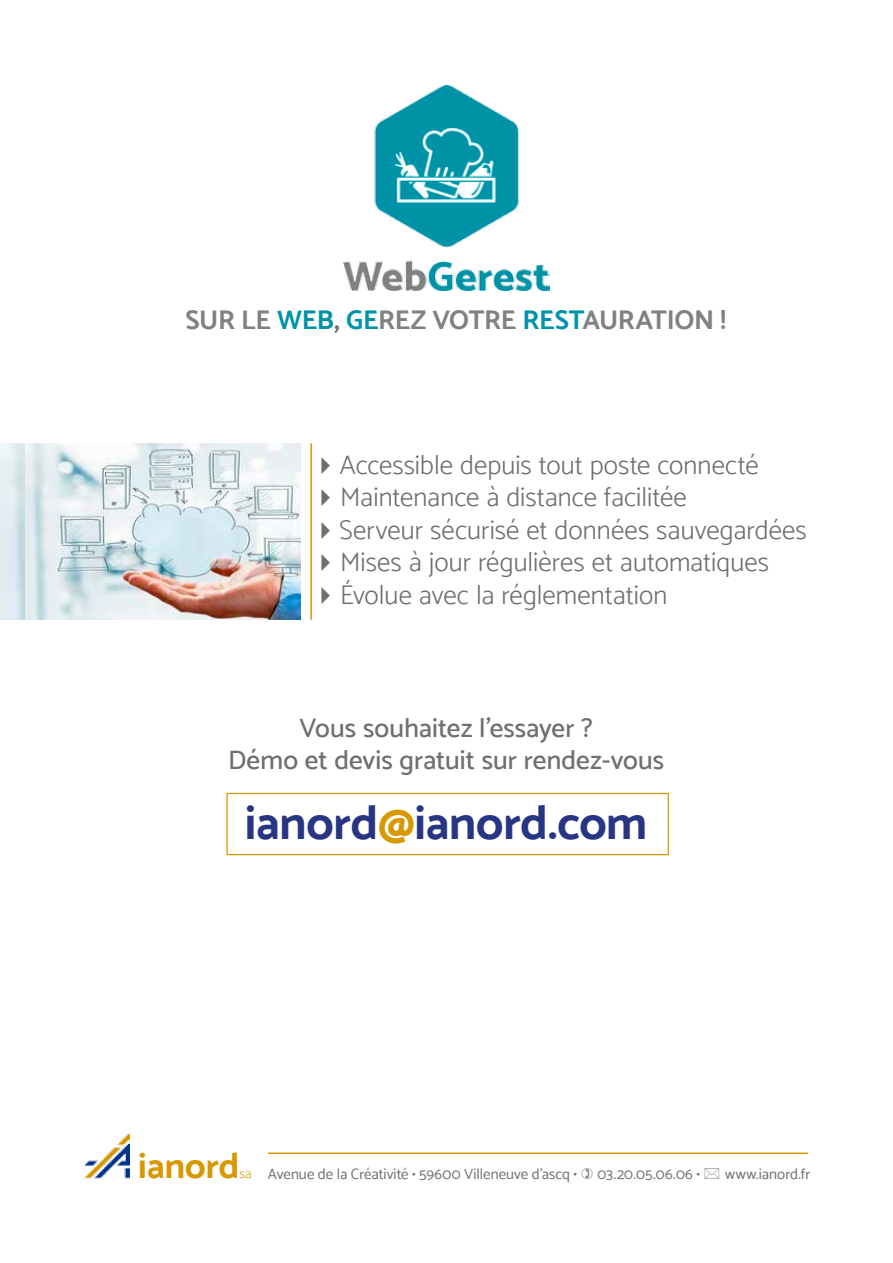
<style>
.page{position:relative;width:893px;height:1263px;background:#fff}
.page>*{position:absolute;margin:0;border:0;box-sizing:border-box;transform-origin:0 0}
.t1{font:700 48px "Catamaran";letter-spacing:-.005em;color:#283583}
.t2{font:700 36px "Catamaran";color:#d89800}
.t3{font:300 27px "Catamaran";color:#706f6f}
.t4{font:500 27px/32.4px "Catamaran";color:#706f6f;text-align:center}
.t5{font:700 27px "Catamaran";letter-spacing:-.015em;color:#818181}
.t6{font:15px "Catamaran";letter-spacing:.005em;color:#706f6f}
.s1{color:#0093a8}
.s2{color:#706f6f}
.s3{color:#d89800}
.s4{font-weight:300;font-size:13.2px;color:#d89800}
</style>
<div class="page">
<img style="left:84px;top:1133px;width:46px;height:46px">
<hr style="left:268px;top:1152px;width:540px;height:2px;background:#d89800">
<img style="left:344px;top:85px;width:205px;height:205px">
<hr style="left:310px;top:443px;width:2px;height:177px;background:#d89800">
<img style="left:25px;top:443px;width:276px;height:177px">
<div style="left:226px;top:793px;width:443px;height:62px;border:1px solid #d89800"></div>
<p class="t5" style="left:185px;top:304px;width:542px">SUR LE <span class="s1">WEB</span><span class="s2">,</span> <span class="s1">GE</span>REZ VOTRE <span class="s1">REST</span>AURATION !</p>
<p class="t3" style="left:311px;top:449px;width:449px">✔Accessible depuis tout poste connecté</p>
<p class="t3" style="left:311px;top:481px;width:377px">✔Maintenance à distance facilitée</p>
<p class="t3" style="left:311px;top:514px;width:497px">✔Serveur sécurisé et données sauvegardées</p>
<p class="t3" style="left:311px;top:546px;width:459px">✔Mises à jour régulières et automatiques</p>
<p class="t3" style="left:311px;top:578px;width:357px">✔Évolue avec la réglementation</p>
<p class="t4" style="left:228px;top:711px;width:438px">Vous souhaitez l’essayer ?<br>Démo et devis gratuit sur rendez-vous</p>
<h1 class="t1" style="left:245px;top:794px;width:404px">ianord<span class="s3">@</span>ianord.com</h1>
<h2 class="t2" style="left:138px;top:1144px;width:103px">ianord</h2>
<p class="t6" style="left:240px;top:1164px;width:339px"><span class="s4">sa</span> Avenue de la Créativité • 59600 Villeneuve d’ascq •</p>
<p class="t6" style="left:597px;top:1164px;width:104px">03.20.05.06.06 •</p>
<p class="t6" style="left:725px;top:1164px;width:86px">www.ianord.fr</p>
</div>
